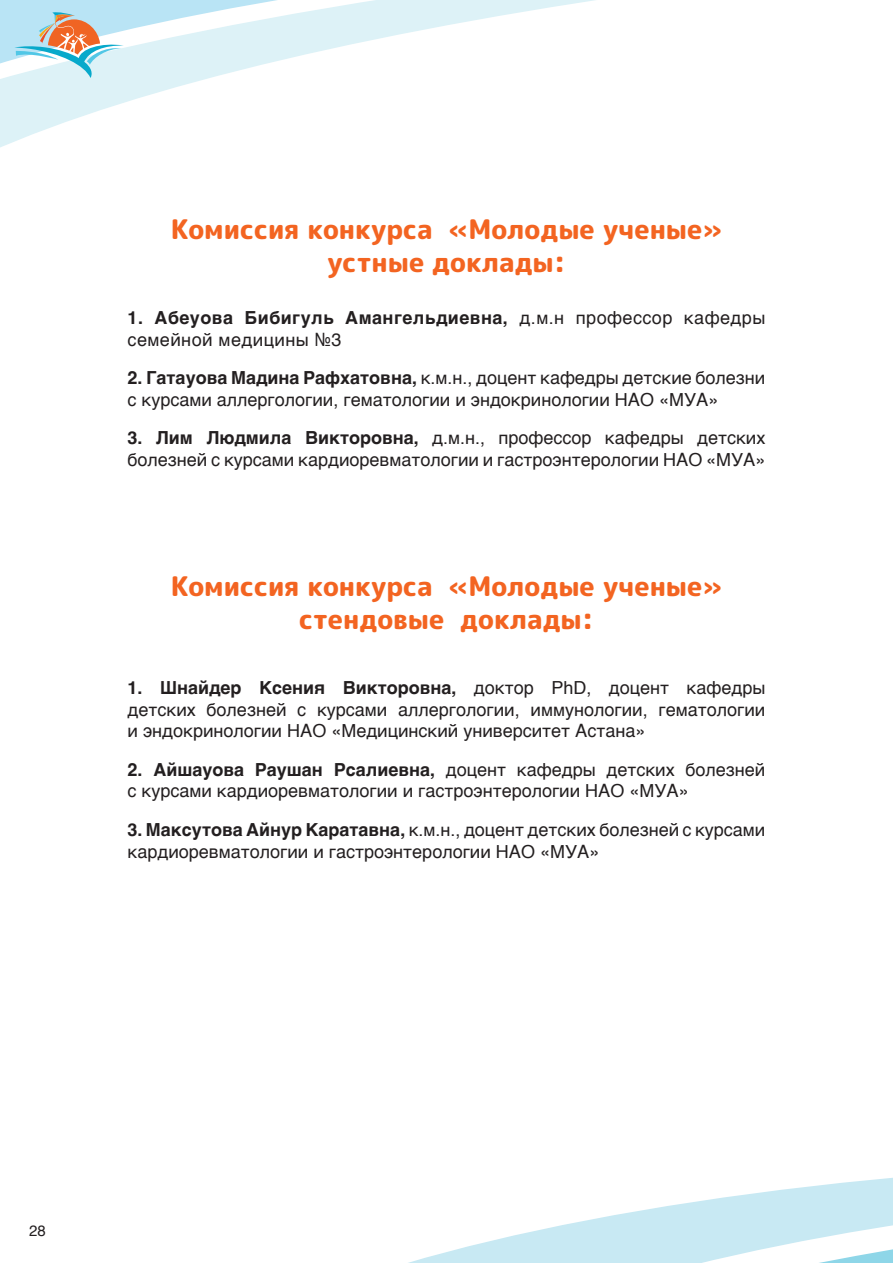
<style>
.page{position:relative;width:893px;height:1263px;background:#fff}
.page>*{position:absolute;margin:0;border:0;box-sizing:border-box;transform-origin:0 0}
.t1{font:800 27px/32.4px "Rounded Mplus 1 c";color:#f36421;text-align:center}
.t2{font:18px/21.6px "Helvetica";color:#231f20}
.t3{font:18px/21.6px "Helvetica";letter-spacing:.025em;color:#231f20}
.t4{font:15px "Helvetica";color:#231f20}
.s1{font-weight:700}
</style>
<div class="page">
<svg style="left:408px;top:1177px;width:485px;height:86px"></svg>
<svg style="left:756px;top:1195px;width:137px;height:68px"></svg>
<svg style="left:0;top:0;width:595px;height:148px"></svg>
<svg style="left:0;top:0;width:359px;height:78px"></svg>
<h1 class="t1" style="left:171px;top:213px;width:553px">Комиссия конкурса «Молодые ученые» устные доклады:</h1>
<p class="t3" style="left:128px;top:307px;width:639px"><span class="s1">1. Абеуова Бибигуль Амангельдиевна,</span> д.м.н профессор кафедры семейной медицины №3</p>
<p class="t2" style="left:128px;top:368px;width:639px"><span class="s1">2. Гатауова Мадина Рафхатовна,</span> к.м.н., доцент кафедры детские болезни с курсами аллергологии, гематологии и эндокринологии НАО «МУА»</p>
<p class="t2" style="left:128px;top:428px;width:639px"><span class="s1">3. Лим Людмила Викторовна,</span> д.м.н., профессор кафедры детских болезней с курсами кардиоревматологии и гастроэнтерологии НАО «МУА»</p>
<h1 class="t1" style="left:171px;top:570px;width:553px">Комиссия конкурса «Молодые ученые» стендовые доклады:</h1>
<p class="t2" style="left:128px;top:677px;width:639px;text-align:justify"><span class="s1">1. Шнайдер Ксения Викторовна,</span> доктор PhD, доцент кафедры детских болезней с курсами аллергологии, иммунологии, гематологии и эндокринологии НАО «Медицинский университет Астана»</p>
<p class="t2" style="left:128px;top:759px;width:639px"><span class="s1">2. Айшауова Раушан Рсалиевна,</span> доцент кафедры детских болезней с курсами кардиоревматологии и гастроэнтерологии НАО «МУА»</p>
<p class="t2" style="left:128px;top:819px;width:639px"><span class="s1">3. Максутова Айнур Каратавна,</span> к.м.н., доцент детских болезней с курсами кардиоревматологии и гастроэнтерологии НАО «МУА»</p>
<p class="t4" style="left:29px;top:1219px;width:18px">28</p>
</div>
